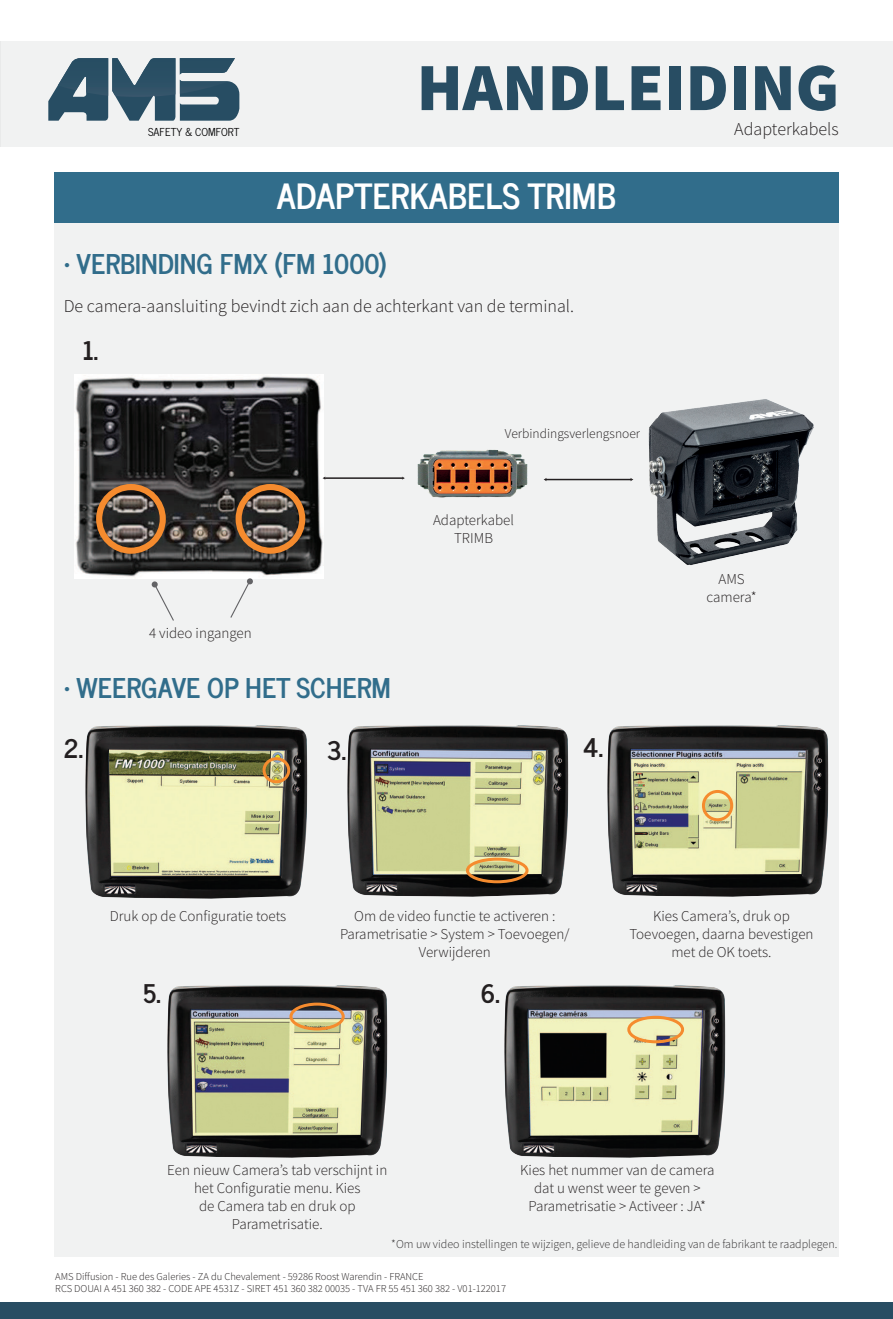
<style>
.page{position:relative;width:893px;height:1319px;background:#fff}
.page>*{position:absolute;margin:0;border:0;box-sizing:border-box;transform-origin:0 0}
.t1{font:900 67.5px "Mada";color:#284d63}
.t2{font:700 34.5px "News Cycle";color:#fff}
.t3{font:700 27px "News Cycle";color:#316d8b}
.t4{font:700 25.5px "News Cycle";color:#231f20}
.t5{font:300 18px "Mada";color:#231f20}
.t6{font:300 15px/18px "Mada";color:#231f20;text-align:center}
.t7{font:300 13.5px "Mada";color:#231f20}
.t8{font:300 12px "Mada";color:#312f30}
.t9{font:10.8px "News Cycle";color:#000001}
.t10{font:300 10.5px/12.6px "Mada";color:#231f20}
</style>
<div class="page">
<div style="left:54px;top:172px;width:784px;height:1084px;background:#f1f2f2"></div>
<div style="left:55px;top:172px;width:784px;height:51px;background:#316d8b"></div>
<div style="left:0;top:41px;width:893px;height:106px;background:#f1f2f2"></div>
<svg style="left:48px;top:58px;width:191px;height:63px"></svg>
<img style="left:58px;top:58px;width:50px;height:38px">
<img style="left:75px;top:374px;width:249px;height:204px">
<svg style="left:96px;top:484px;width:70px;height:69px;background:#75583f"></svg>
<img style="left:633px;top:399px;width:181px;height:166px">
<hr style="left:545px;top:478px;width:87px;height:2px;background:#231f20">
<img style="left:417px;top:449px;width:111px;height:49px">
<hr style="left:324px;top:477px;width:79px;height:2px;background:#231f20">
<svg style="left:229px;top:578px;width:24px;height:40px"></svg>
<svg style="left:154px;top:587px;width:20px;height:34px"></svg>
<div style="left:151px;top:581px;width:7px;height:6px;background:#636366;border-radius:3px"></div>
<img style="left:85px;top:725px;width:223px;height:174px">
<svg style="left:236px;top:484px;width:69px;height:69px;background:#73563d"></svg>
<div style="left:263px;top:757px;width:27px;height:26px;border:3px solid #f58b2e;border-radius:50%"></div>
<img style="left:347px;top:725px;width:222px;height:172px">
<img style="left:607px;top:725px;width:222px;height:172px">
<img style="left:167px;top:985px;width:221px;height:173px">
<img style="left:504px;top:985px;width:222px;height:173px">
<div style="left:466px;top:857px;width:62px;height:26px;border:3px solid #f58b2e;border-radius:50%"></div>
<div style="left:702px;top:789px;width:31px;height:32px;border:3px solid #f58b2e;border-radius:50%"></div>
<div style="left:0;top:1302px;width:893px;height:16px;background:#284d63"></div>
<div style="left:289px;top:1002px;width:56px;height:28px;border:3px solid #f58b2e;border-radius:50%"></div>
<div style="left:627px;top:1015px;width:57px;height:28px;border:3px solid #f58b2e;border-radius:50%"></div>
<p class="t9" style="left:148px;top:123px;width:93px">SAFETY &amp; COMFORT</p>
<h1 class="t1" style="left:417px;top:48px;width:424px">HANDLEIDING</h1>
<p class="t5" style="left:734px;top:119px;width:106px">Adapterkabels</p>
<h2 class="t2" style="left:277px;top:165px;width:341px">ADAPTERKABELS TRIMB</h2>
<h3 class="t3" style="left:64px;top:240px;width:324px">• VERBINDING FMX (FM 1000)</h3>
<p class="t5" style="left:64px;top:296px;width:512px">De camera-aansluiting bevindt zich aan de achterkant van de terminal.</p>
<h3 class="t4" style="left:83px;top:328px;width:17px">1.</h3>
<p class="t7" style="left:505px;top:426px;width:137px">Verbindingsverlengsnoer</p>
<p class="t6" style="left:149px;top:624px;width:104px">4 video ingangen</p>
<h3 class="t3" style="left:64px;top:663px;width:329px">• WEERGAVE OP HET SCHERM</h3>
<p class="t6" style="left:433px;top:511px;width:83px">Adapterkabel<br>TRIMB</p>
<h3 class="t4" style="left:64px;top:725px;width:21px">2.</h3>
<h3 class="t4" style="left:327px;top:727px;width:21px">3.</h3>
<h3 class="t4" style="left:583px;top:724px;width:22px">4.</h3>
<p class="t6" style="left:706px;top:570px;width:52px">AMS camera*</p>
<p class="t6" style="left:110px;top:907px;width:178px">Druk op de Configuratie toets</p>
<p class="t6" style="left:340px;top:907px;width:231px">Om de video functie te activeren :<br>Parametrisatie &gt; System &gt; Toevoegen/<br>Verwijderen</p>
<p class="t6" style="left:629px;top:907px;width:186px">Kies Camera’s, druk op<br>Toevoegen, daarna bevestigen met de OK toets.</p>
<h3 class="t4" style="left:143px;top:971px;width:19px">5.</h3>
<h3 class="t4" style="left:481px;top:971px;width:20px">6.</h3>
<p class="t6" style="left:167px;top:1161px;width:222px">Een nieuw Camera’s tab verschijnt in het Configuratie menu. Kies<br>de Camera tab en druk op<br>Parametrisatie.</p>
<p class="t6" style="left:520px;top:1161px;width:196px">Kies het nummer van de camera dat u wenst weer te geven &gt;<br>Parametrisatie &gt; Activeer : JA*</p>
<p class="t8" style="left:391px;top:1236px;width:448px">*Om uw video instellingen te wijzigen, gelieve de handleiding van de fabrikant te raadplegen.</p>
<p class="t10" style="left:55px;top:1270px;width:452px">AMS Diffusion - Rue des Galeries - ZA du Chevalement - 59286 Roost Warendin - FRANCE<br>RCS DOUAI A 451 360 382 - CODE APE 4531Z - SIRET 451 360 382 00035 - TVA FR 55 451 360 382 - V01-122017</p>
</div>
